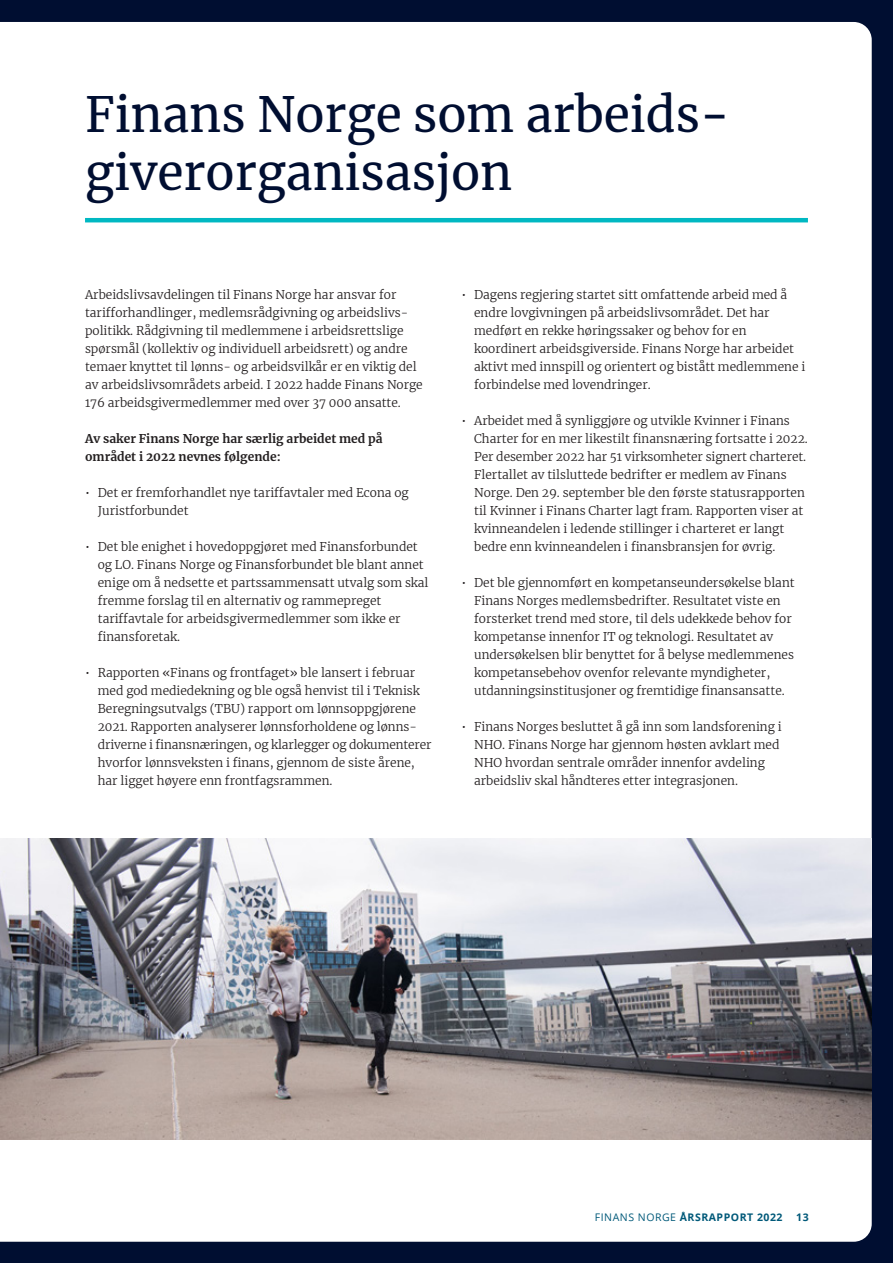
<style>
.page{position:relative;width:893px;height:1263px;background:#000e31}
.page>*{position:absolute;margin:0;border:0;box-sizing:border-box;transform-origin:0 0}
.Tittel{font:48px/57.6px "Merriweather";color:#000e31}
.Brødtekst{font:300 12px/18px "Merriweather";color:#231f20}
.Brødtekst-2{font:700 12px/18px "Merriweather";color:#231f20}
.t1{font:700 10.5px "Open Sans";letter-spacing:.05em;color:#005979}
.s1{font-weight:400}
</style>
<div class="page">
<div style="left:0;top:22px;width:872px;height:1220px;background:#fff"></div>
<hr style="left:85px;top:218px;width:723px;height:4px;background:#00b8c2">
<img style="left:1px;top:838px;width:871px;height:302px">
<img style="left:0;top:680px;width:1px;height:460px">
<p class="Tittel" style="left:85px;top:85px;width:636px">Finans Norge som arbeids&shy;giverorganisasjon</p>
<p class="Brødtekst" style="left:85px;top:285px;width:339px">Arbeidslivsavdelingen til Finans Norge har ansvar for tarifforhandlinger, medlemsrådgivning og arbeidslivs&shy;politikk. Rådgivning til medlemmene i arbeidsrettslige spørsmål (kollektiv og individuell arbeidsrett) og andre temaer knyttet til lønns- og arbeidsvilkår er en viktig del av arbeidslivsområdets arbeid. I 2022 hadde Finans Norge 176 arbeidsgivermedlemmer med over 37 000 ansatte.</p>
<p class="Brødtekst-2" style="left:85px;top:429px;width:299px">Av saker Finans Norge har særlig arbeidet med på området i 2022 nevnes følgende:</p>
<p class="Brødtekst" style="left:98px;top:483px;width:312px;text-indent:-13px">• Det er fremforhandlet nye tariffavtaler med Econa og<br>Juristforbundet</p>
<p class="Brødtekst" style="left:98px;top:537px;width:332px;text-indent:-13px">• Det ble enighet i hovedoppgjøret med Finansforbundet og LO. Finans Norge og Finansforbundet ble blant annet enige om å nedsette et partssammensatt utvalg som skal fremme forslag til en alternativ og rammepreget tariffavtale for arbeidsgivermedlemmer som ikke er finansforetak.</p>
<p class="Brødtekst" style="left:98px;top:663px;width:335px;text-indent:-13px">• Rapporten «Finans og frontfaget» ble lansert i februar med god mediedekning og ble også henvist til i Teknisk Beregningsutvalgs (TBU) rapport om lønnsoppgjørene 2021. Rapporten analyserer lønnsforholdene og lønns&shy;driverne i finansnæringen, og klarlegger og dokumenterer hvorfor lønnsveksten i finans, gjennom de siste årene, har ligget høyere enn frontfagsrammen.</p>
<p class="Brødtekst" style="left:474px;top:285px;width:333px;text-indent:-13px">• Dagens regjering startet sitt omfattende arbeid med å endre lovgivningen på arbeidslivsområdet. Det har medført en rekke høringssaker og behov for en koordinert arbeidsgiverside. Finans Norge har arbeidet aktivt med innspill og orientert og bistått medlemmene i forbindelse med lovendringer.</p>
<p class="Brødtekst" style="left:474px;top:411px;width:335px;text-indent:-13px">• Arbeidet med å synliggjøre og utvikle Kvinner i Finans Charter for en mer likestilt finansnæring fortsatte i 2022.<br>Per desember 2022 har 51 virksomheter signert charteret.<br>Flertallet av tilsluttede bedrifter er medlem av Finans Norge. Den 29. september ble den første statusrapporten til Kvinner i Finans Charter lagt fram. Rapporten viser at kvinneandelen i ledende stillinger i charteret er langt bedre enn kvinneandelen i finansbransjen for øvrig.</p>
<p class="Brødtekst" style="left:474px;top:573px;width:322px;text-indent:-13px">• Det ble gjennomført en kompetanseundersøkelse blant Finans Norges medlemsbedrifter. Resultatet viste en forsterket trend med store, til dels udekkede behov for kompetanse innenfor IT og teknologi. Resultatet av undersøkelsen blir benyttet for å belyse medlemmenes kompetansebehov ovenfor relevante myndigheter, utdanningsinstitusjoner og fremtidige finansansatte.</p>
<p class="Brødtekst" style="left:474px;top:717px;width:309px;text-indent:-13px">• Finans Norges besluttet å gå inn som landsforening i NHO. Finans Norge har gjennom høsten avklart med NHO hvordan sentrale områder innenfor avdeling arbeidsliv skal håndteres etter integrasjonen.</p>
<p class="t1" style="left:595px;top:1209px;width:189px"><span class="s1">FINANS NORGE</span> ÅRSRAPPORT 2022</p>
<p class="t1" style="left:796px;top:1209px;width:14px">13</p>
</div>
